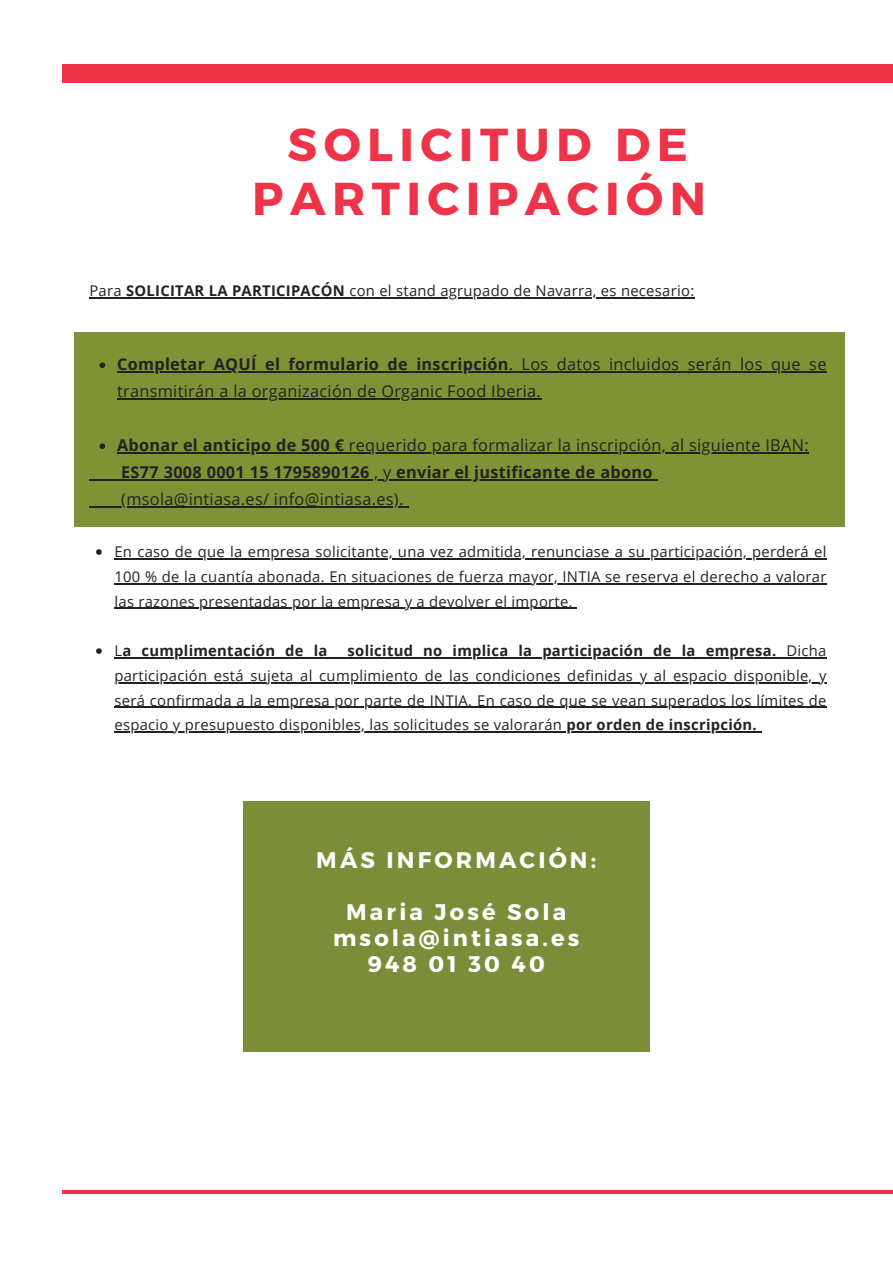
<style>
.page{position:relative;width:893px;height:1264px;background:#fff}
.page>*{position:absolute;margin:0;border:0;box-sizing:border-box;transform-origin:0 0}
.t1{font:700 46.05px/54px "Montserrat";letter-spacing:.14em;color:#ee3448;text-align:center}
.t2{font:700 22.5px/25.8px "Montserrat";letter-spacing:.14em;color:#fff;text-align:center}
.t3{font:16.2px "Open Sans";letter-spacing:.02em;color:#222}
.t4{font:700 16.2px "Open Sans";letter-spacing:.02em;color:#222}
.t5{font:14.7px/24.8px "Open Sans";letter-spacing:.02em;color:#222;text-align:justify}
.t6{font:700 14.7px "Open Sans";letter-spacing:.02em;color:#222}
.s1{font-weight:700}
.s2{font-weight:400}
</style>
<div class="page">
<hr style="left:62px;top:1190px;width:830px;height:3px;background:#ee3448">
<div style="left:62px;top:64px;width:830px;height:18px;background:#ee3448"></div>
<div style="left:74px;top:332px;width:770px;height:194px;background:#7f9236"></div>
<hr style="left:89px;top:297px;width:37px;height:1px;background:#222">
<hr style="left:126px;top:297px;width:223px;height:1px;background:#222">
<hr style="left:349px;top:297px;width:345px;height:1px;background:#222">
<svg style="left:99px;top:362px;width:6px;height:6px"></svg>
<hr style="left:117px;top:371px;width:391px;height:1px;background:#222">
<hr style="left:508px;top:371px;width:318px;height:1px;background:#222">
<hr style="left:117px;top:398px;width:424px;height:1px;background:#222">
<svg style="left:99px;top:443px;width:6px;height:6px"></svg>
<hr style="left:117px;top:452px;width:232px;height:1px;background:#222">
<hr style="left:349px;top:452px;width:460px;height:1px;background:#222">
<svg style="left:89px;top:479px;width:32px;height:1px"></svg>
<hr style="left:121px;top:479px;width:248px;height:1px;background:#222">
<svg style="left:369px;top:479px;width:27px;height:1px"></svg>
<hr style="left:396px;top:479px;width:257px;height:1px;background:#222">
<hr style="left:89px;top:506px;width:32px;height:1px;background:#222">
<hr style="left:121px;top:506px;width:283px;height:1px;background:#222">
<svg style="left:96px;top:549px;width:6px;height:6px"></svg>
<hr style="left:114px;top:558px;width:712px;height:1px;background:#222">
<hr style="left:114px;top:583px;width:712px;height:1px;background:#222">
<hr style="left:114px;top:607px;width:459px;height:2px;background:#222">
<svg style="left:96px;top:648px;width:6px;height:6px"></svg>
<hr style="left:122px;top:657px;width:206px;height:1px;background:#222">
<svg style="left:328px;top:657px;width:19px;height:1px"></svg>
<hr style="left:347px;top:657px;width:429px;height:1px;background:#222">
<hr style="left:776px;top:657px;width:50px;height:1px;background:#222">
<hr style="left:114px;top:682px;width:712px;height:1px;background:#222">
<hr style="left:114px;top:706px;width:712px;height:2px;background:#222">
<hr style="left:114px;top:731px;width:452px;height:1px;background:#222">
<hr style="left:566px;top:731px;width:191px;height:1px;background:#222">
<div style="left:243px;top:801px;width:407px;height:251px;background:#7c8d39"></div>
<p class="t1" style="left:252px;top:115px;width:455px">SOLICITUD DE<br>PARTICIPACIÓN</p>
<h1 class="t5" style="left:89px;top:278px;width:606px">Para <span class="s1">SOLICITAR LA PARTICIPACÓN</span> con el stand agrupado de Navarra, es necesario:</h1>
<p class="t4" style="left:117px;top:353px;width:711px">Completar AQUÍ el formulario de inscripción<span class="s2">. Los datos incluidos serán los que se</span></p>
<p class="t3" style="left:117px;top:380px;width:425px">transmitirán a la organización de Organic Food Iberia.</p>
<p class="t3" style="left:117px;top:434px;width:693px"><span class="s1">Abonar el anticipo de 500 €</span> requerido para formalizar la inscripción, al siguiente IBAN:</p>
<p class="t4" style="left:121px;top:461px;width:533px">ES77 3008 0001 15 1795890126 <span class="s2">, y</span> enviar el justificante de abono</p>
<p class="t3" style="left:121px;top:488px;width:284px">(msola@intiasa.es/ info@intiasa.es).</p>
<p class="t5" style="left:114px;top:539px;width:713px">En caso de que la empresa solicitante, una vez admitida, renunciase a su participación, perderá el 100 % de la cuantía abonada. En situaciones de fuerza mayor, INTIA se reserva el derecho a valorar las razones presentadas por la empresa y a devolver el importe.</p>
<p class="t6" style="left:114px;top:640px;width:214px"><span class="s2">L</span>a cumplimentación de la</p>
<p class="t5" style="left:114px;top:638px;width:713px;text-indent:233px"><span class="s1">solicitud no implica la participación de la empresa.</span> Dicha participación está sujeta al cumplimiento de las condiciones definidas y al espacio disponible, y será confirmada a la empresa por parte de INTIA. En caso de que se vean superados los límites de espacio y presupuesto disponibles, las solicitudes se valorarán <span class="s1">por orden de inscripción.</span></p>
<h2 class="t2" style="left:316px;top:846px;width:281px">MÁS INFORMACIÓN:</h2>
<h2 class="t2" style="left:333px;top:898px;width:248px">Maria José Sola msola@intiasa.es<br>948 01 30 40</h2>
</div>
